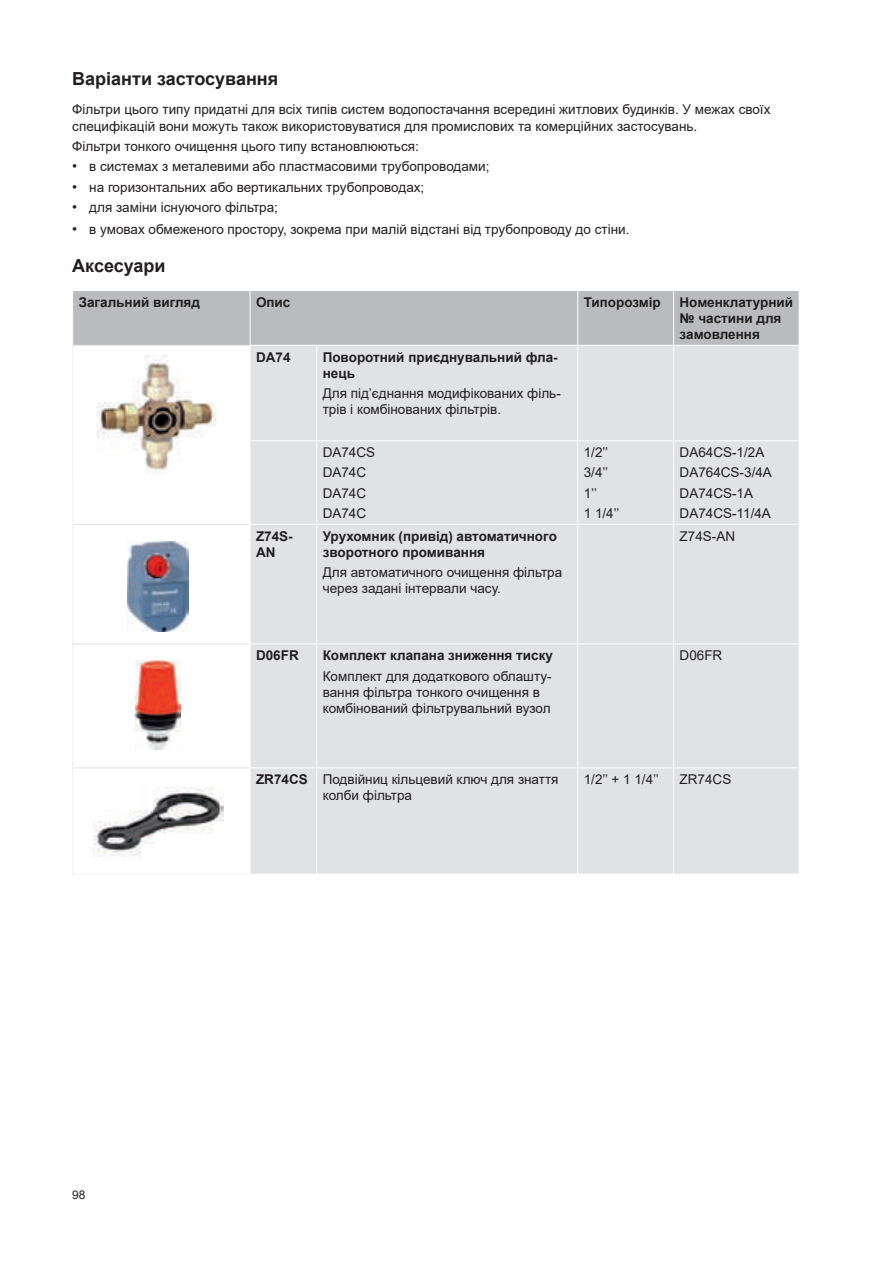
<style>
.page{position:relative;width:893px;height:1263px;background:#fff}
.page>*{position:absolute;margin:0;border:0;box-sizing:border-box;transform-origin:0 0}
.t1{font:700 18px "Arial";color:#231f20}
.t2{font:13.5px/20.4px "Arial";color:#231f20}
.t3{font:700 13.5px/16.2px "Arial";color:#231f20}
.t4{font:12px "Arial";color:#231f20}
.s1{font-size:14.25px}
.s2{font-weight:700}
</style>
<div class="page">
<div style="left:73px;top:291px;width:726px;height:54px;background:#babbbe"></div>
<svg style="left:73px;top:354px;width:176px;height:498px"></svg>
<div style="left:251px;top:346px;width:548px;height:528px;background:#e1e2e4"></div>
<hr style="left:250px;top:291px;width:1px;height:54px;background:#fff">
<hr style="left:577px;top:291px;width:1px;height:54px;background:#fff">
<hr style="left:673px;top:291px;width:1px;height:54px;background:#fff">
<hr style="left:72px;top:345px;width:178px;height:1px;background:#e1e2e4">
<hr style="left:73px;top:524px;width:177px;height:1px;background:#e1e2e4">
<hr style="left:73px;top:643px;width:177px;height:1px;background:#e1e2e4">
<hr style="left:72px;top:346px;width:1px;height:95px;background:#f0f1f2">
<hr style="left:72px;top:441px;width:1px;height:83px;background:#f0f1f2">
<hr style="left:72px;top:524px;width:1px;height:120px;background:#f0f1f2">
<hr style="left:72px;top:644px;width:1px;height:124px;background:#f0f1f2">
<hr style="left:72px;top:768px;width:1px;height:106px;background:#f0f1f2">
<hr style="left:72px;top:874px;width:178px;height:1px;background:#f0f1f2">
<hr style="left:73px;top:768px;width:177px;height:1px;background:#e1e2e4">
<hr style="left:316px;top:346px;width:1px;height:94px;background:#fff">
<hr style="left:577px;top:346px;width:1px;height:94px;background:#fff">
<hr style="left:673px;top:346px;width:1px;height:94px;background:#fff">
<hr style="left:250px;top:440px;width:67px;height:1px;background:#fff">
<hr style="left:317px;top:440px;width:261px;height:1px;background:#fff">
<hr style="left:316px;top:441px;width:1px;height:83px;background:#fff">
<hr style="left:578px;top:440px;width:96px;height:1px;background:#fff">
<hr style="left:577px;top:441px;width:1px;height:83px;background:#fff">
<hr style="left:674px;top:440px;width:125px;height:1px;background:#fff">
<hr style="left:673px;top:441px;width:1px;height:83px;background:#fff">
<hr style="left:250px;top:524px;width:67px;height:1px;background:#fff">
<hr style="left:317px;top:524px;width:261px;height:1px;background:#fff">
<hr style="left:316px;top:525px;width:1px;height:118px;background:#fff">
<hr style="left:578px;top:524px;width:96px;height:1px;background:#fff">
<hr style="left:577px;top:525px;width:1px;height:118px;background:#fff">
<hr style="left:674px;top:524px;width:125px;height:1px;background:#fff">
<hr style="left:673px;top:525px;width:1px;height:118px;background:#fff">
<hr style="left:250px;top:643px;width:67px;height:1px;background:#fff">
<hr style="left:317px;top:643px;width:261px;height:1px;background:#fff">
<hr style="left:316px;top:644px;width:1px;height:124px;background:#fff">
<hr style="left:578px;top:643px;width:96px;height:1px;background:#fff">
<hr style="left:577px;top:644px;width:1px;height:124px;background:#fff">
<hr style="left:674px;top:643px;width:125px;height:1px;background:#fff">
<hr style="left:673px;top:644px;width:1px;height:124px;background:#fff">
<hr style="left:250px;top:768px;width:67px;height:1px;background:#fff">
<hr style="left:317px;top:768px;width:261px;height:1px;background:#fff">
<hr style="left:316px;top:768px;width:1px;height:106px;background:#fff">
<hr style="left:578px;top:768px;width:96px;height:1px;background:#fff">
<hr style="left:577px;top:768px;width:1px;height:106px;background:#fff">
<hr style="left:674px;top:768px;width:125px;height:1px;background:#fff">
<hr style="left:673px;top:768px;width:1px;height:106px;background:#fff">
<img style="left:73px;top:355px;width:170px;height:127px">
<img style="left:128px;top:542px;width:61px;height:90px">
<img style="left:136px;top:661px;width:44px;height:89px">
<img style="left:94px;top:786px;width:130px;height:71px">
<h1 class="t1" style="left:72px;top:69px;width:207px">Варіанти застосування</h1>
<p class="t2" style="left:72px;top:102px;width:700px;line-height:16.2px">Фільтри цього типу придатні для всіх типів систем водопостачання всередині житлових будинків. У межах своїх специфікацій вони можуть також використовуватися для промислових та комерційних застосувань.</p>
<p class="t2" style="left:72px;top:136px;width:348px">Фільтри тонкого очищення цього типу встановлюються:</p>
<p class="t2" style="left:72px;top:157px;width:419px"><span class="s1">•</span> в системах з металевими або пластмасовими трубопроводами;</p>
<p class="t2" style="left:72px;top:177px;width:354px"><span class="s1">•</span> на горизонтальних або вертикальних трубопроводах;</p>
<p class="t2" style="left:72px;top:197px;width:207px"><span class="s1">•</span> для заміни існуючого фільтра;</p>
<p class="t2" style="left:72px;top:219px;width:559px"><span class="s1">•</span> в умовах обмеженого простору, зокрема при малій відстані від трубопроводу до стіни.</p>
<h1 class="t1" style="left:72px;top:256px;width:95px">Аксесуари</h1>
<p class="t3" style="left:79px;top:294px;width:123px">Загальний вигляд</p>
<p class="t3" style="left:256px;top:294px;width:36px">Опис</p>
<p class="t3" style="left:584px;top:294px;width:79px">Типорозмір</p>
<p class="t3" style="left:679px;top:294px;width:115px">Номенклатурний № частини для замовлення</p>
<p class="t3" style="left:256px;top:349px;width:36px">DA74</p>
<p class="t3" style="left:323px;top:349px;width:237px">Поворотний приєднувальний фла&shy;нець</p>
<p class="t2" style="left:323px;top:385px;width:240px;line-height:16.2px">Для під’єднання модифікованих філь&shy;трів і комбінованих фільтрів.</p>
<p class="t2" style="left:323px;top:442px;width:54px">DA74CS<br>DA74C<br>DA74C<br>DA74C</p>
<p class="t2" style="left:584px;top:442px;width:37px">1/2’’<br>3/4’’<br>1’’<br>1 1/4’’</p>
<p class="t2" style="left:680px;top:442px;width:94px">DA64CS-1/2A<br>DA764CS-3/4A<br>DA74CS-1A<br>DA74CS-11/4A</p>
<p class="t3" style="left:256px;top:528px;width:38px">Z74S-<br>AN</p>
<p class="t3" style="left:323px;top:528px;width:236px">Урухомник (привід) автоматичного зворотного промивання</p>
<p class="t2" style="left:323px;top:564px;width:241px;line-height:16.2px">Для автоматичного очищення фільтра через задані інтервали часу.</p>
<p class="t2" style="left:680px;top:526px;width:57px">Z74S-AN</p>
<p class="t3" style="left:256px;top:647px;width:44px">D06FR</p>
<p class="t3" style="left:323px;top:647px;width:232px">Комплект клапана зниження тиску</p>
<p class="t2" style="left:323px;top:668px;width:230px;line-height:16.2px">Комплект для додаткового облашту&shy;вання фільтра тонкого очищення в комбінований фільтрувальний вузол</p>
<p class="t2" style="left:680px;top:645px;width:44px">D06FR</p>
<p class="t4" style="left:72px;top:1188px;width:15px">98</p>
<p class="t2" style="left:323px;top:771px;width:237px;line-height:16.2px;text-indent:-67px"><span class="s2">ZR74CS</span> Подвійниц кільцевий ключ для знаття колби фільтра</p>
<p class="t2" style="left:584px;top:769px;width:77px">1/2’’ + 1 1/4’’</p>
<p class="t2" style="left:679px;top:769px;width:53px">ZR74CS</p>
</div>
